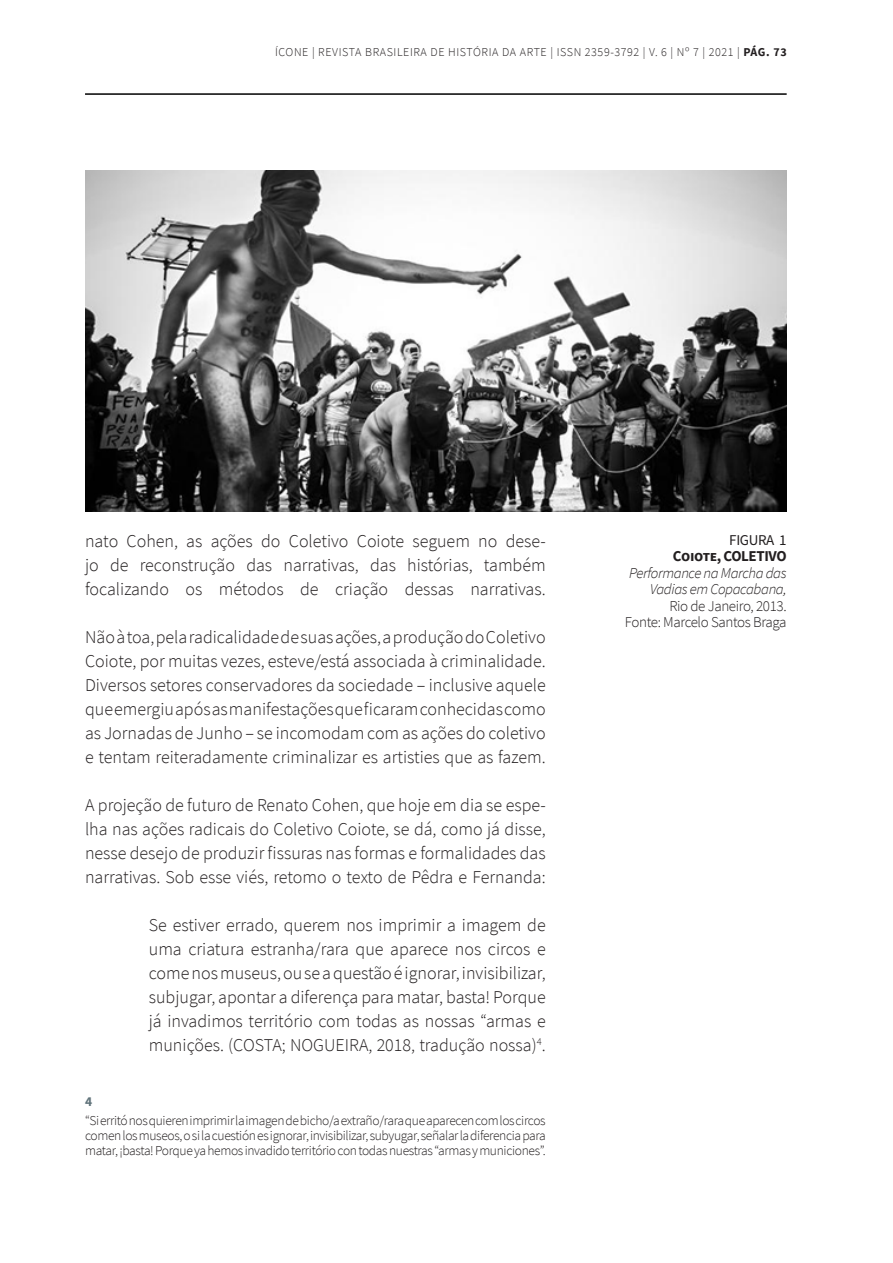
<style>
.page{position:relative;width:893px;height:1263px;background:#fff}
.page>*{position:absolute;margin:0;border:0;box-sizing:border-box;transform-origin:0 0}
.t1{font:300 18px/24px "Source Sans Pro";color:#231f20;text-align:justify}
.t2{font:300 15px "Source Sans Pro";letter-spacing:-.025em;color:#231f20}
.t3{font:italic 300 15px/16.5px "Source Sans Pro";letter-spacing:-.025em;color:#231f20;text-align:right}
.t4{font:700 15px "Source Sans Pro";letter-spacing:-.025em;color:#231f20}
.t5{font:15px "Source Sans Pro";letter-spacing:-.025em;color:#231f20}
.t6{font:300 13.5px/15px "Source Sans Pro";letter-spacing:-.025em;color:#231f20;text-align:justify}
.t7{font:700 13.5px "Source Sans Pro";color:#60737a}
.t8{font:300 12px "Source Sans Pro";letter-spacing:.05em;color:#231f20}
.s1{font-weight:700}
</style>
<div class="page">
<hr style="left:85px;top:93px;width:702px;height:2px;background:#000001">
<img style="left:85px;top:170px;width:702px;height:342px">
<p class="t8" style="left:275px;top:44px;width:513px">ÍCONE | REVISTA BRASILEIRA DE HISTÓRIA DA ARTE | ISSN 2359-3792 | V. 6 | Nº 7 | 2021 | <span class="s1">PÁG. 73</span></p>
<p class="t1" style="left:85px;top:529px;width:462px">nato Cohen, as ações do Coletivo Coiote seguem no dese&shy;jo de reconstrução das narrativas, das histórias, também focalizando os métodos de criação dessas narrativas.</p>
<p class="t1" style="left:85px;top:625px;width:462px">Não à toa, pela radicalidade de suas ações, a produção do Coletivo Coiote, por muitas vezes, esteve/está associada à criminalidade.<br>Diversos setores conservadores da sociedade – inclusive aquele que emergiu após as manifestações que ficaram conhecidas como as Jornadas de Junho – se incomodam com as ações do coletivo e tentam reiteradamente criminalizar es artisties que as fazem.</p>
<p class="t1" style="left:85px;top:793px;width:462px">A projeção de futuro de Renato Cohen, que hoje em dia se espe&shy;lha nas ações radicais do Coletivo Coiote, se dá, como já disse, nesse desejo de produzir fissuras nas formas e formalidades das narrativas. Sob esse viés, retomo o texto de Pêdra e Fernanda:</p>
<p class="t1" style="left:149px;top:913px;width:398px">Se estiver errado, querem nos imprimir a imagem de uma criatura estranha/rara que aparece nos circos e come nos museus, ou se a questão é ignorar, invisibilizar, subjugar, apontar a diferença para matar, basta! Porque já invadimos território com todas as nossas “armas e munições. (COSTA; NOGUEIRA, 2018, tradução nossa)<sup>4</sup>.</p>
<p class="t7" style="left:85px;top:1092px;width:9px">4</p>
<p class="t6" style="left:85px;top:1113px;width:462px">“Si erritó nos quieren imprimir la imagen de bicho/a extraño/rara que aparecen com los circos comen los museos, o si la cuestión es ignorar, invisibilizar, subyugar, señalar la diferencia para matar, ¡basta! Porque ya hemos invadido território con todas nuestras “armas y municiones”.</p>
<p class="t5" style="left:729px;top:530px;width:59px">FIGURA 1</p>
<p class="t4" style="left:673px;top:546px;width:115px">Coiote, COLETIVO</p>
<p class="t3" style="left:629px;top:565px;width:159px">Performance na Marcha das<br>Vadias em Copacabana,</p>
<p class="t2" style="left:669px;top:597px;width:119px">Rio de Janeiro, 2013.</p>
<p class="t2" style="left:625px;top:613px;width:163px">Fonte: Marcelo Santos Braga</p>
</div>
